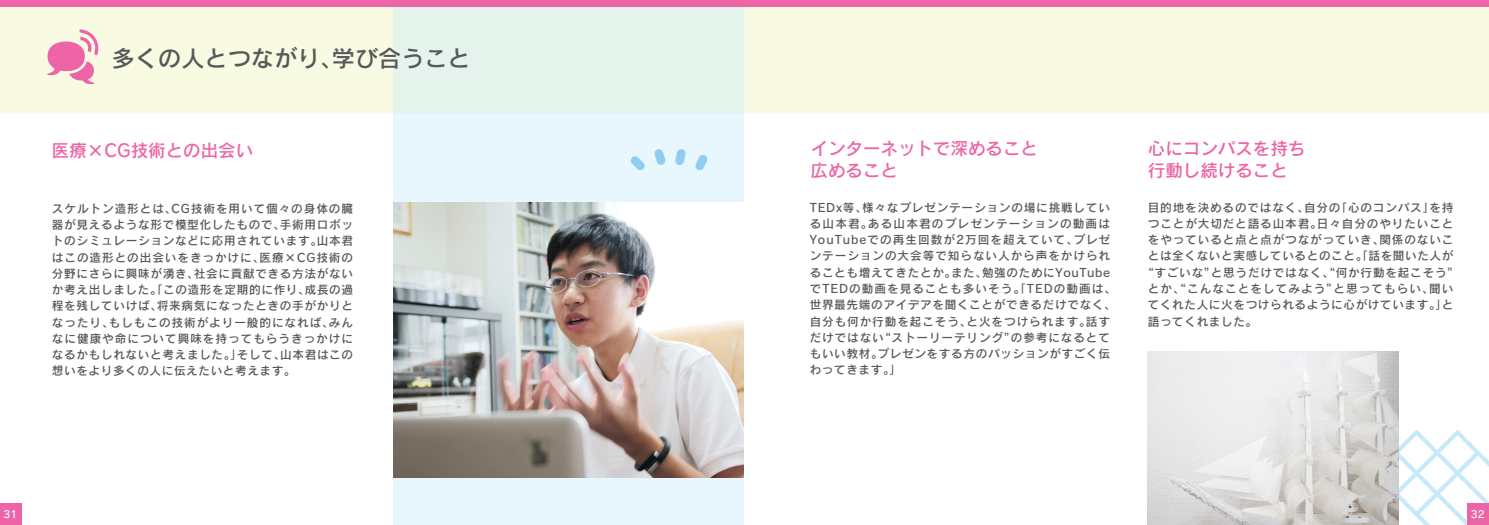
<style>
.page{position:relative;width:1489px;height:525px;background:#fff}
.page>*{position:absolute;margin:0;border:0;box-sizing:border-box;transform-origin:0 0}
.t1{font:23.12px "Rodin CID DB";color:#57585a}
.t2{font:17.5px/21.2px "Rodin CID DB";color:#ed65a6}
.t3{font:11.62px/16.2px "Rodin CID DB";letter-spacing:.07em;color:#57585a}
.t4{font:11.62px "Rodin CID DB";letter-spacing:.05em;color:#57585a}
.t5{font:11.62px "Rodin CID DB";letter-spacing:.09em;color:#57585a}
.t6{font:10px "Rodin CID DB";color:#fff}
</style>
<div class="page">
<div style="left:0;top:0;width:1488px;height:112px;background:#f9fae2"></div>
<div style="left:393px;top:0;width:351px;height:524px;background:linear-gradient(to right,#e6f5f5,#e6f5f5)"></div>
<div style="left:0;top:0;width:1488px;height:7px;background:#ed65a6"></div>
<svg style="left:1398px;top:430px;width:90px;height:94px"></svg>
<svg style="left:630px;top:156px;width:15px;height:14px"></svg>
<svg style="left:654px;top:148px;width:12px;height:17px"></svg>
<svg style="left:675px;top:149px;width:11px;height:16px"></svg>
<svg style="left:694px;top:154px;width:14px;height:17px"></svg>
<img style="left:1147px;top:351px;width:251px;height:173px">
<img style="left:393px;top:202px;width:350px;height:275px">
<svg style="left:47px;top:29px;width:52px;height:56px"></svg>
<div style="left:0;top:503px;width:22px;height:21px;background:#ed65a6"></div>
<div style="left:1466px;top:503px;width:22px;height:21px;background:#ed65a6"></div>
<h1 class="t1" style="left:112px;top:43px;width:360px">多くの人とつながり、学び合うこと</h1>
<h2 class="t2" style="left:52px;top:139px;width:203px">医療×CG技術との出会い</h2>
<p class="t3" style="left:52px;top:200px;width:303px;text-align:justify">スケルトン造形とは、CG技術を用いて個々の身体の臓器が見えるような形で模型化したもので、手術用ロボットのシミュレーションなどに応用されています。山本君はこの造形との出会いをきっかけに、医療×CG技術の分野にさらに興味が湧き、社会に貢献できる方法がないか考え出しました。「この造形を定期的に作り、成長の過程を残していけば、将来病気になったときの手がかりとなったり、もしもこの技術がより一般的になれば、みんなに健康や命について興味を持ってもらうきっかけになるかもしれないと考えました。」そして、山本君はこの想いをより多くの人に伝えたいと考えます。</p>
<h2 class="t2" style="left:810px;top:137px;width:229px">インターネットで深めること広めること</h2>
<h2 class="t2" style="left:1147px;top:137px;width:159px">心にコンパスを持ち行動し続けること</h2>
<p class="t3" style="left:809px;top:198px;width:308px">TEDx等、様々なプレゼンテーションの場に挑戦している山本君。ある山本君のプレゼンテーションの動画は<br>YouTubeでの再生回数が2万回を超えていて、プレゼンテーションの大会等で知らない人から声をかけられることも増えてきたとか。また、勉強のためにYouTubeでTEDの動画を見ることも多いそう。「TEDの動画は、世界最先端のアイデアを聞くことができるだけでなく、自分も何か行動を起こそう、と火をつけられます。話すだけではない“ストーリーテリング”の参考になるとてもいい教材。プレゼンをする方のパッションがすごく伝わってきます。」</p>
<p class="t3" style="left:1147px;top:198px;width:307px">目的地を決めるのではなく、自分の「心のコンパス」を持</p>
<p class="t3" style="left:1147px;top:215px;width:307px">つことが大切だと語る山本君。日々自分のやりたいこと</p>
<p class="t3" style="left:1147px;top:231px;width:307px">をやっていると点と点がつながっていき、関係のないこ</p>
<p class="t4" style="left:1147px;top:248px;width:307px">とは全くないと実感しているとのこと。「話を聞いた人が</p>
<p class="t3" style="left:1141px;top:263px;width:318px">“すごいな”と思うだけではなく、“何か行動を起こそう”</p>
<p class="t5" style="left:1147px;top:281px;width:307px">とか、“こんなことをしてみよう”と思ってもらい、聞い</p>
<p class="t4" style="left:1147px;top:297px;width:307px">てくれた人に火をつけられるように心がけています。」と</p>
<p class="t4" style="left:1147px;top:313px;width:111px">語ってくれました。</p>
<p class="t6" style="left:4px;top:507px;width:15px">31</p>
<p class="t6" style="left:1470px;top:507px;width:15px">32</p>
</div>
